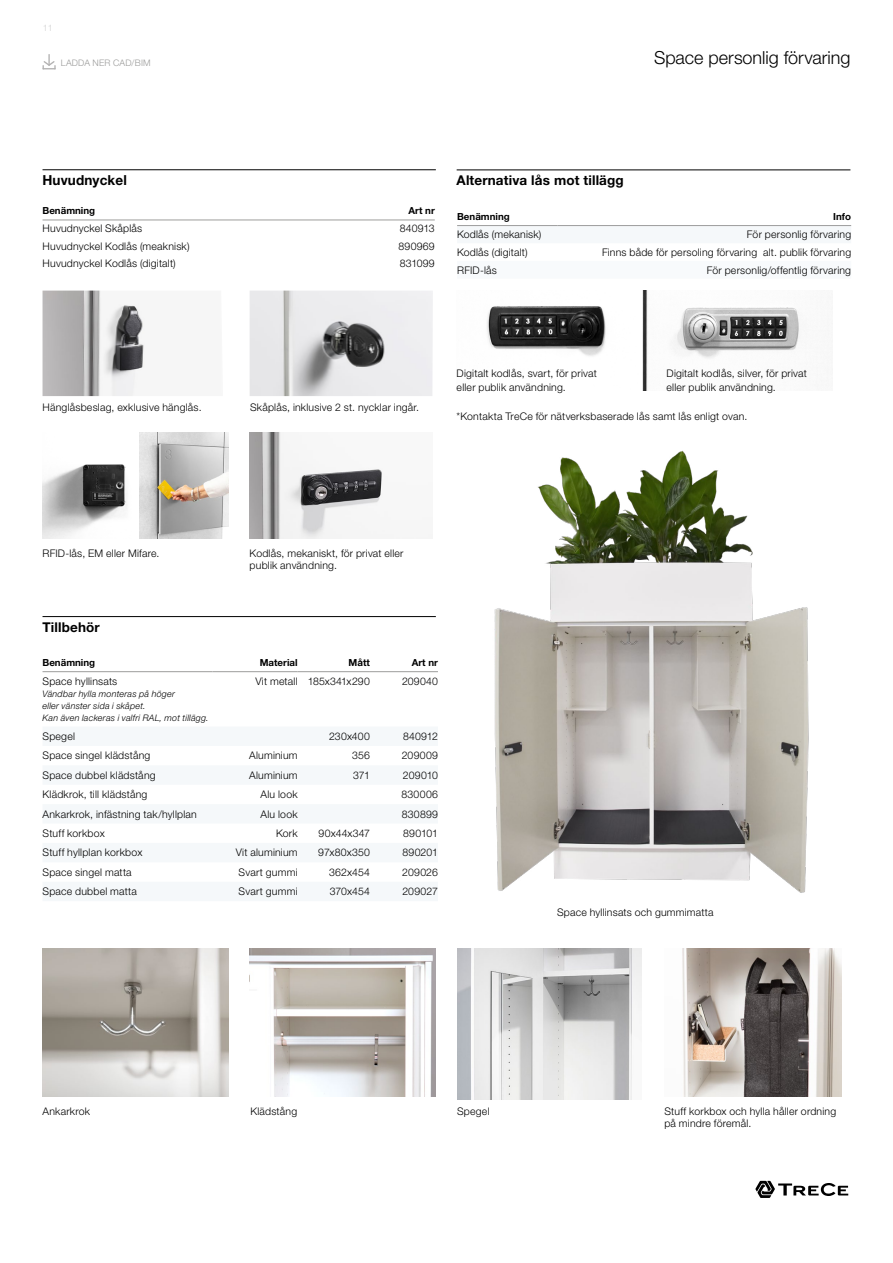
<style>
.page{position:relative;width:893px;height:1263px;background:#fff}
.page>*{position:absolute;margin:0;border:0;box-sizing:border-box;transform-origin:0 0}
.t1{font:300 18px "Helvetica Neue LT Std";color:#000}
.t2{font:700 13.8px "Helvetica Neue LT Std";letter-spacing:.01em;color:#000}
.t3{font:700 13.5px "Helvetica Neue LT Std";letter-spacing:.01em;color:#000}
.t4{font:300 10.5px/12px "Helvetica Neue LT Std";letter-spacing:.02em;color:#000}
.t5{font:300 10.5px "Helvetica Neue LT Std";color:#000}
.t6{font:700 9.75px "Helvetica Neue LT Std";color:#000}
.t7{font:italic 300 9px/12px "Helvetica Neue LT Std";letter-spacing:.025em;color:#000}
.t8{font:300 9px "Helvetica Neue LT Std";letter-spacing:.025em;color:#9d9d9c}
.t9{font:300 9px "Helvetica Neue LT Std";color:#c6c6c6}
</style>
<div class="page">
<svg style="left:755px;top:1181px;width:93px;height:17px"></svg>
<img style="left:494px;top:450px;width:315px;height:443px">
<img style="left:682px;top:949px;width:160px;height:148px">
<img style="left:250px;top:949px;width:185px;height:148px">
<img style="left:43px;top:949px;width:186px;height:148px">
<img style="left:43px;top:464px;width:84px;height:75px">
<img style="left:250px;top:291px;width:183px;height:105px">
<img style="left:250px;top:432px;width:132px;height:106px">
<img style="left:43px;top:291px;width:102px;height:105px">
<img style="left:139px;top:433px;width:90px;height:106px">
<img style="left:485px;top:291px;width:314px;height:100px">
<img style="left:457px;top:949px;width:184px;height:151px">
<svg style="left:43px;top:54px;width:13px;height:15px"></svg>
<hr style="left:43px;top:616px;width:393px;height:1px;background:#000">
<hr style="left:43px;top:169px;width:393px;height:1px;background:#000">
<hr style="left:457px;top:170px;width:393px;height:1px;background:#000">
<hr style="left:213px;top:671px;width:85px;height:1px;background:#9d9d9c">
<hr style="left:298px;top:671px;width:72px;height:1px;background:#9d9d9c">
<hr style="left:370px;top:671px;width:68px;height:1px;background:#9d9d9c">
<hr style="left:43px;top:671px;width:170px;height:1px;background:#9d9d9c">
<svg style="left:457px;top:226px;width:394px;height:1px"></svg>
<hr style="left:457px;top:225px;width:101px;height:1px;background:#9d9d9c">
<hr style="left:558px;top:225px;width:293px;height:1px;background:#9d9d9c">
<hr style="left:43px;top:220px;width:294px;height:1px;background:#9d9d9c">
<hr style="left:337px;top:220px;width:98px;height:1px;background:#9d9d9c">
<p class="t9" style="left:43px;top:22px;width:12px">11</p>
<p class="t8" style="left:61px;top:58px;width:92px">LADDA NER CAD/BIM</p>
<h1 class="t1" style="left:654px;top:46px;width:198px">Space personlig förvaring</h1>
<h2 class="t2" style="left:43px;top:172px;width:86px">Huvudnyckel</h2>
<p class="t3" style="left:457px;top:172px;width:169px">Alternativa lås mot tillägg</p>
<p class="t6" style="left:43px;top:204px;width:54px">Benämning</p>
<p class="t6" style="left:409px;top:204px;width:28px">Art nr</p>
<p class="t4" style="left:43px;top:222px;width:101px">Huvudnyckel Skåplås</p>
<p class="t4" style="left:400px;top:222px;width:36px">840913</p>
<p class="t4" style="left:43px;top:240px;width:149px">Huvudnyckel Kodlås (meaknisk)</p>
<p class="t4" style="left:398px;top:240px;width:38px">890969</p>
<p class="t4" style="left:43px;top:257px;width:135px">Huvudnyckel Kodlås (digitalt)</p>
<p class="t4" style="left:400px;top:257px;width:37px">831099</p>
<p class="t6" style="left:457px;top:210px;width:54px">Benämning</p>
<p class="t6" style="left:833px;top:210px;width:19px">Info</p>
<p class="t4" style="left:457px;top:228px;width:86px">Kodlås (mekanisk)</p>
<p class="t4" style="left:747px;top:228px;width:106px">För personlig förvaring</p>
<p class="t4" style="left:457px;top:246px;width:72px">Kodlås (digitalt)</p>
<p class="t4" style="left:602px;top:246px;width:251px">Finns både för persoling förvaring alt. publik förvaring</p>
<p class="t4" style="left:457px;top:264px;width:41px">RFID-lås</p>
<p class="t4" style="left:707px;top:264px;width:146px">För personlig/offentlig förvaring</p>
<p class="t4" style="left:43px;top:401px;width:161px">Hänglåsbeslag, exklusive hänglås.</p>
<p class="t4" style="left:250px;top:401px;width:171px">Skåplås, inklusive 2 st. nycklar ingår.</p>
<p class="t4" style="left:457px;top:367px;width:142px;line-height:13.5px">Digitalt kodlås, svart, för privat eller publik användning.</p>
<p class="t4" style="left:666px;top:367px;width:142px;line-height:13.5px">Digitalt kodlås, silver, för privat eller publik användning.</p>
<p class="t4" style="left:457px;top:410px;width:292px">*Kontakta TreCe för nätverksbaserade lås samt lås enligt ovan.</p>
<p class="t4" style="left:43px;top:547px;width:119px">RFID-lås, EM eller Mifare.</p>
<p class="t3" style="left:43px;top:618px;width:59px">Tillbehör</p>
<p class="t4" style="left:250px;top:547px;width:155px">Kodlås, mekaniskt, för privat eller publik användning.</p>
<p class="t6" style="left:43px;top:656px;width:54px">Benämning</p>
<p class="t6" style="left:260px;top:656px;width:39px">Material</p>
<p class="t6" style="left:349px;top:656px;width:23px">Mått</p>
<p class="t6" style="left:412px;top:656px;width:28px">Art nr</p>
<p class="t4" style="left:43px;top:675px;width:76px">Space hyllinsats</p>
<p class="t7" style="left:43px;top:687px;width:168px">Vändbar hylla monteras på höger<br>eller vänster sida i skåpet.<br>Kan även lackeras i valfri RAL, mot tillägg.</p>
<p class="t4" style="left:255px;top:675px;width:116px">Vit metall 185x341x290</p>
<p class="t4" style="left:402px;top:675px;width:37px">209040</p>
<p class="t4" style="left:43px;top:730px;width:34px">Spegel</p>
<p class="t4" style="left:329px;top:730px;width:42px">230x400</p>
<p class="t4" style="left:403px;top:730px;width:36px">840912</p>
<p class="t4" style="left:43px;top:749px;width:109px">Space singel klädstång</p>
<p class="t4" style="left:249px;top:749px;width:50px">Aluminium</p>
<p class="t4" style="left:352px;top:749px;width:19px">356</p>
<p class="t4" style="left:402px;top:749px;width:38px">209009</p>
<p class="t4" style="left:43px;top:769px;width:115px">Space dubbel klädstång</p>
<p class="t4" style="left:249px;top:769px;width:50px">Aluminium</p>
<p class="t4" style="left:353px;top:769px;width:18px">371</p>
<p class="t4" style="left:403px;top:769px;width:37px">209010</p>
<p class="t4" style="left:43px;top:788px;width:106px">Klädkrok, till klädstång</p>
<p class="t4" style="left:261px;top:788px;width:39px">Alu look</p>
<p class="t4" style="left:402px;top:788px;width:38px">830006</p>
<p class="t4" style="left:43px;top:808px;width:156px">Ankarkrok, infästning tak/hyllplan</p>
<p class="t4" style="left:261px;top:808px;width:39px">Alu look</p>
<p class="t4" style="left:402px;top:808px;width:38px">830899</p>
<p class="t4" style="left:43px;top:827px;width:64px">Stuff korkbox</p>
<p class="t4" style="left:276px;top:827px;width:23px">Kork</p>
<p class="t4" style="left:319px;top:827px;width:53px">90x44x347</p>
<p class="t4" style="left:403px;top:827px;width:36px">890101</p>
<p class="t4" style="left:43px;top:846px;width:101px">Stuff hyllplan korkbox</p>
<p class="t4" style="left:236px;top:846px;width:63px">Vit aluminium</p>
<p class="t4" style="left:318px;top:846px;width:53px">97x80x350</p>
<p class="t4" style="left:402px;top:846px;width:37px">890201</p>
<p class="t4" style="left:43px;top:866px;width:91px">Space singel matta</p>
<p class="t4" style="left:239px;top:866px;width:61px">Svart gummi</p>
<p class="t4" style="left:329px;top:866px;width:42px">362x454</p>
<p class="t4" style="left:402px;top:866px;width:37px">209026</p>
<p class="t4" style="left:43px;top:885px;width:96px">Space dubbel matta</p>
<p class="t4" style="left:239px;top:885px;width:61px">Svart gummi</p>
<p class="t5" style="left:330px;top:885px;width:42px">370x454</p>
<p class="t4" style="left:402px;top:885px;width:37px">209027</p>
<p class="t4" style="left:557px;top:906px;width:158px">Space hyllinsats och gummimatta</p>
<p class="t4" style="left:43px;top:1105px;width:49px">Ankarkrok</p>
<p class="t4" style="left:250px;top:1105px;width:48px">Klädstång</p>
<p class="t4" style="left:457px;top:1105px;width:34px">Spegel</p>
<p class="t4" style="left:664px;top:1105px;width:173px">Stuff korkbox och hylla håller ordning på mindre föremål.</p>
</div>
